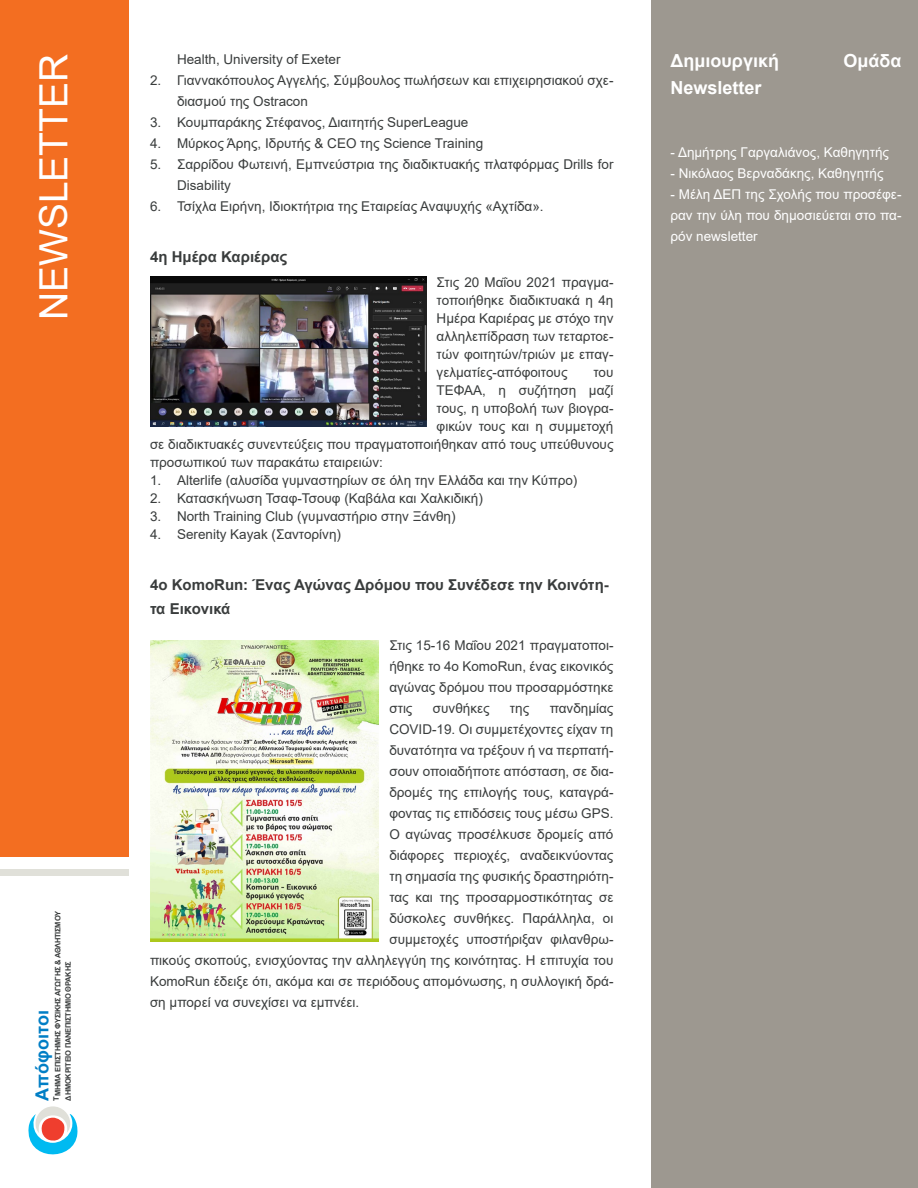
<style>
.page{position:relative;width:918px;height:1188px;background:#fff}
.page>*{position:absolute;margin:0;border:0;box-sizing:border-box;transform-origin:0 0}
.t1{font:39px "Arial";color:#fff}
.Header_white{font:700 18px "Arial";color:#fff}
.t2{font:700 18px "Arial";color:#007ec5}
.SubHeader{font:700 15px/24px "Arial";color:#393c3c}
.t3{font:13.5px/21px "Arial";color:#393c3c}
.t4{font:13.5px/21px "Arial";color:#fff;text-align:justify}
.t5{font:700 7.5px "Arial";letter-spacing:-.03em;color:#393c3c}
</style>
<div class="page">
<img style="left:150px;top:277px;width:276px;height:150px">
<img style="left:150px;top:640px;width:229px;height:301px">
<div style="left:0;top:0;width:129px;height:856px;background:#f36e21"></div>
<div style="left:0;top:870px;width:129px;height:6px;background:#e0e0d9"></div>
<svg style="left:28px;top:1106px;width:50px;height:49px"></svg>
<div style="left:652px;top:0;width:266px;height:1188px;background:#9d9890"></div>
<p class="t1" style="left:27px;top:320px;width:268px;rotate:-90deg">NEWSLETTER</p>
<p class="Header_white" style="left:670px;top:48px;width:110px">Δημιουργική</p>
<p class="Header_white" style="left:843px;top:48px;width:60px">Ομάδα</p>
<p class="t3" style="left:177px;top:49px;width:165px">Health, University of Exeter</p>
<p class="t3" style="left:177px;top:70px;width:438px;text-indent:-27px">2. Γιαννακόπουλος Αγγελής, Σύμβουλος πωλήσεων και επιχειρησιακού σχε&shy;διασμού της Ostracon</p>
<p class="t3" style="left:150px;top:112px;width:320px">3. Κουμπαράκης Στέφανος, Διαιτητής SuperLeague</p>
<p class="t3" style="left:150px;top:133px;width:335px">4. Μύρκος Άρης, Ιδρυτής &amp; CEO της Science Training</p>
<p class="t3" style="left:177px;top:154px;width:438px;text-indent:-27px">5. Σαρρίδου Φωτεινή, Εμπνεύστρια της διαδικτυακής πλατφόρμας Drills for<br>Disability</p>
<p class="t3" style="left:150px;top:196px;width:395px">6. Τσίχλα Ειρήνη, Ιδιοκτήτρια της Εταιρείας Αναψυχής «Αχτίδα».</p>
<p class="SubHeader" style="left:150px;top:245px;width:139px">4η Ημέρα Καριέρας</p>
<p class="t3" style="left:437px;top:274px;width:178px;line-height:18px;text-align:justify">Στις 20 Μαΐου 2021 πραγμα&shy;τοποιήθηκε διαδικτυακά η 4η Ημέρα Καριέρας με στόχο την αλληλεπίδραση των τεταρτοε&shy;τών φοιτητών/τριών με επαγ&shy;γελματίες-απόφοιτους</p>
<p class="Header_white" style="left:670px;top:75px;width:93px">Newsletter</p>
<p class="t4" style="left:670px;top:142px;width:220px">- Δημήτρης Γαργαλιάνος, Καθηγητής</p>
<p class="t4" style="left:670px;top:163px;width:215px">- Νικόλαος Βερναδάκης, Καθηγητής</p>
<p class="t4" style="left:670px;top:184px;width:233px">- Μέλη ΔΕΠ της Σχολής που προσέφε&shy;ραν την ύλη που δημοσιεύεται στο πα&shy;ρόν newsletter</p>
<p class="t3" style="left:593px;top:362px;width:22px">του</p>
<p class="t3" style="left:437px;top:380px;width:178px">ΤΕΦΑΑ, η συζήτηση μαζί</p>
<p class="t3" style="left:437px;top:398px;width:178px">τους, η υποβολή των βιογρα-</p>
<p class="t3" style="left:437px;top:416px;width:178px">φικών τους και η συμμετοχή</p>
<p class="t3" style="left:150px;top:434px;width:465px">σε διαδικτυακές συνεντεύξεις που πραγματοποιήθηκαν από τους υπεύθυνους</p>
<p class="t3" style="left:150px;top:452px;width:234px">προσωπικού των παρακάτω εταιρειών:</p>
<p class="t3" style="left:150px;top:470px;width:429px">1. Alterlife (αλυσίδα γυμναστηρίων σε όλη την Ελλάδα και την Κύπρο)</p>
<p class="t3" style="left:150px;top:488px;width:334px">2. Κατασκήνωση Τσαφ-Τσουφ (Καβάλα και Χαλκιδική)</p>
<p class="t3" style="left:150px;top:506px;width:307px">3. North Training Club (γυμναστήριο στην Ξάνθη)</p>
<p class="t3" style="left:150px;top:524px;width:193px">4. Serenity Kayak (Σαντορίνη)</p>
<p class="SubHeader" style="left:150px;top:573px;width:460px">4ο KomoRun: Ένας Αγώνας Δρόμου που Συνέδεσε την Κοινότη&shy;τα Εικονικά</p>
<p class="t3" style="left:389px;top:635px;width:226px;text-align:justify">Στις 15-16 Μαΐου 2021 πραγματοποι&shy;ήθηκε το 4ο KomoRun, ένας εικονικός αγώνας δρόμου που προσαρμόστηκε στις</p>
<p class="t3" style="left:433px;top:698px;width:58px">συνθήκες</p>
<p class="t3" style="left:510px;top:698px;width:21px">της</p>
<p class="t3" style="left:550px;top:698px;width:65px">πανδημίας</p>
<p class="t3" style="left:389px;top:719px;width:226px">COVID-19. Οι συμμετέχοντες είχαν τη</p>
<p class="t3" style="left:389px;top:740px;width:226px">δυνατότητα να τρέξουν ή να περπατή-</p>
<p class="t3" style="left:389px;top:761px;width:226px">σουν οποιαδήποτε απόσταση, σε δια-</p>
<p class="t3" style="left:389px;top:782px;width:226px">δρομές της επιλογής τους, καταγρά-</p>
<p class="t3" style="left:389px;top:803px;width:226px">φοντας τις επιδόσεις τους μέσω GPS.</p>
<p class="t3" style="left:389px;top:824px;width:226px">Ο αγώνας προσέλκυσε δρομείς από</p>
<p class="t3" style="left:389px;top:845px;width:226px">διάφορες περιοχές, αναδεικνύοντας</p>
<p class="t3" style="left:389px;top:866px;width:226px">τη σημασία της φυσικής δραστηριότη-</p>
<p class="t3" style="left:389px;top:887px;width:226px">τας και της προσαρμοστικότητας σε</p>
<p class="t3" style="left:389px;top:908px;width:226px">δύσκολες συνθήκες. Παράλληλα, οι</p>
<p class="t3" style="left:389px;top:929px;width:226px">συμμετοχές υποστήριξαν φιλανθρω-</p>
<p class="t3" style="left:150px;top:950px;width:465px">πικούς σκοπούς, ενισχύοντας την αλληλεγγύη της κοινότητας. Η επιτυχία του</p>
<p class="t3" style="left:150px;top:971px;width:465px">KomoRun έδειξε ότι, ακόμα και σε περιόδους απομόνωσης, η συλλογική δρά-</p>
<p class="t3" style="left:150px;top:992px;width:211px">ση μπορεί να συνεχίσει να εμπνέει.</p>
<p class="t5" style="left:53px;top:1101px;width:191px;rotate:-90deg">ΤΜΗΜΑ ΕΠΙΣΤΗΜΗΣ ΦΥΣΙΚΗΣ ΑΓΩΓΗΣ &amp; ΑΘΛΗΤΙΣΜΟΥ</p>
<p class="t5" style="left:63px;top:1101px;width:140px;rotate:-90deg">ΔΗΜΟΚΡΙΤΕΙΟ ΠΑΝΕΠΙΣΤΗΜΙΟ ΘΡΑΚΗΣ</p>
<p class="t2" style="left:29px;top:1101px;width:92px;rotate:-90deg">Απόφοιτοι</p>
</div>
